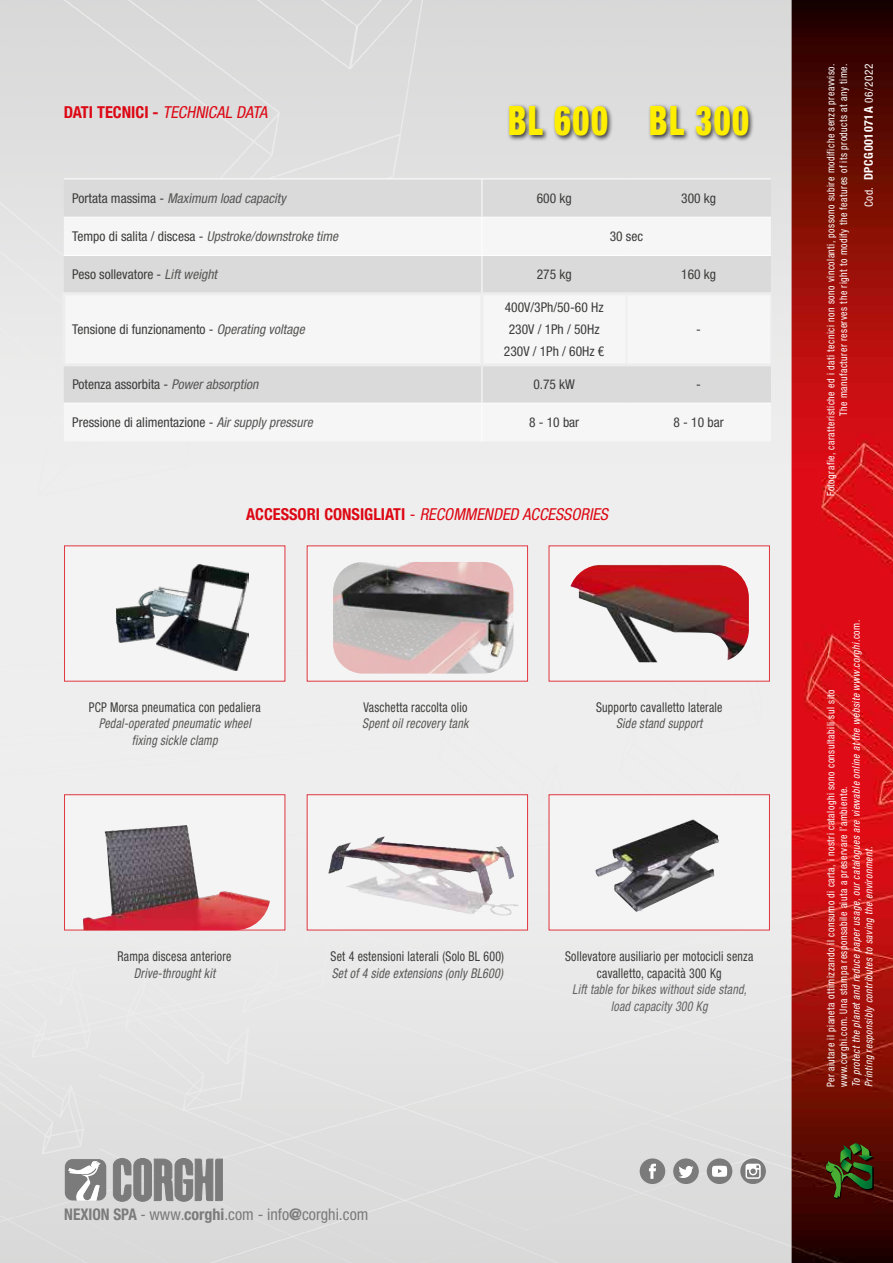
<style>
.page{position:relative;width:893px;height:1263px;background:#fff}
.page>*{position:absolute;margin:0;border:0;box-sizing:border-box;transform-origin:0 0}
.t1{font:900 condensed 40.65px "Helvetica Neue LT Std";letter-spacing:.045em;color:#fe0;scale:.8 1}
.t2{font:italic condensed 16.5px "Helvetica Neue LT Std";color:#dc0814}
.t3{font:condensed 16.05px "Helvetica Neue LT Std";color:#7b7b7b;scale:.95 1}
.t4{font:condensed 13.5px/16.5px "Helvetica Neue LT Std";letter-spacing:.02em;color:#3c3c3b;text-align:center;scale:.88 1}
.t5{font:condensed 13.5px/22.2px "Helvetica Neue LT Std";color:#3c3c3b;text-align:center}
.t6{font:italic condensed 13.5px/16.5px "Helvetica Neue LT Std";color:#575756;text-align:center;scale:.88 1}
.t7{font:italic condensed 13.5px "Helvetica Neue LT Std";color:#575756}
.t8{font:italic condensed 13.5px/16.5px "Helvetica Neue LT Std";color:#646363;text-align:center;scale:.88 1}
.t9{font:condensed 13.5px "Helvetica Neue LT Std";letter-spacing:.02em;color:#3c3c3b}
.t10{font:condensed 11.25px "Helvetica Neue LT Std";letter-spacing:.05em;color:#fff}
.t11{font:condensed 10.5px/12.6px "Helvetica Neue LT Std";letter-spacing:.05em;color:#fff;text-align:right;scale:.93 1}
.s1{font-weight:700;font-style:normal}
.s2{font-style:normal;color:#3c3c3b}
.s3{font-style:italic;color:#575756}
.s4{font-style:normal}
.s5{font-weight:700}
.s6{font-weight:700;font-size:12px}
.s7{font-style:italic}
</style>
<div class="page">
<img style="left:791px;top:0;width:102px;height:1263px">
<div style="left:64px;top:546px;width:221px;height:135px;background:#f6f6f6"></div>
<div style="left:307px;top:546px;width:221px;height:135px;background:#f6f6f6"></div>
<div style="left:549px;top:546px;width:221px;height:135px;background:#f6f6f6"></div>
<img style="left:333px;top:562px;width:180px;height:112px">
<svg style="left:826px;top:1144px;width:48px;height:55px"></svg>
<svg style="left:826px;top:1143px;width:47px;height:55px;background:#3b3d15"></svg>
<div style="left:507px;top:103px;width:107px;height:39px;background:#000;opacity:.75"></div>
<div style="left:648px;top:103px;width:107px;height:39px;background:#000;opacity:.75"></div>
<img style="left:116px;top:565px;width:132px;height:106px">
<img style="left:570px;top:565px;width:179px;height:97px">
<div style="left:64px;top:794px;width:221px;height:136px;background:#f6f6f6"></div>
<svg style="left:307px;top:794px;width:221px;height:136px;fill:#f4f4f4"></svg>
<div style="left:549px;top:794px;width:221px;height:136px;background:#f6f6f6"></div>
<img style="left:83px;top:825px;width:187px;height:105px">
<img style="left:328px;top:838px;width:72px;height:59px">
<img style="left:595px;top:819px;width:124px;height:93px">
<svg style="left:113px;top:1158px;width:110px;height:43px;background:#939292"></svg>
<svg style="left:65px;top:1159px;width:41px;height:41px"></svg>
<div style="left:640px;top:1158px;width:25px;height:26px;background:#7c7b7b;border-radius:50%"></div>
<svg style="left:649px;top:1164px;width:7px;height:15px"></svg>
<div style="left:707px;top:1158px;width:25px;height:26px;background:#7c7b7b;border-radius:50%"></div>
<svg style="left:712px;top:1166px;width:15px;height:11px"></svg>
<svg style="left:740px;top:1158px;width:26px;height:26px"></svg>
<svg style="left:745px;top:1164px;width:16px;height:15px"></svg>
<div style="left:673px;top:1158px;width:26px;height:26px;background:#7c7b7b;border-radius:50%"></div>
<svg style="left:679px;top:1166px;width:15px;height:12px"></svg>
<div style="left:64px;top:180px;width:707px;height:37px;background:#dadada"></div>
<svg style="left:64px;top:218px;width:707px;height:223px;fill:#f6f6f6"></svg>
<hr style="left:482px;top:179px;width:1px;height:38px;background:#fff">
<hr style="left:482px;top:256px;width:1px;height:36px;background:#fff">
<hr style="left:482px;top:366px;width:1px;height:37px;background:#fff">
<hr style="left:482px;top:403px;width:1px;height:38px;background:#fff">
<hr style="left:64px;top:255px;width:418px;height:1px;background:#fff">
<hr style="left:64px;top:403px;width:418px;height:1px;background:#fff">
<hr style="left:482px;top:403px;width:144px;height:1px;background:#fff">
<hr style="left:626px;top:403px;width:145px;height:1px;background:#fff">
<hr style="left:482px;top:292px;width:144px;height:3px;background:#ededed">
<hr style="left:480px;top:295px;width:3px;height:68px;background:#ededed">
<hr style="left:626px;top:292px;width:146px;height:3px;background:#ededed">
<hr style="left:482px;top:363px;width:144px;height:3px;background:#ededed">
<hr style="left:626px;top:363px;width:146px;height:3px;background:#ededed">
<hr style="left:626px;top:295px;width:1px;height:68px;background:#ededed">
<hr style="left:770px;top:295px;width:2px;height:68px;background:#ededed">
<hr style="left:482px;top:218px;width:1px;height:37px;background:#fff">
<hr style="left:482px;top:255px;width:144px;height:1px;background:#fff">
<hr style="left:626px;top:255px;width:145px;height:1px;background:#fff">
<hr style="left:62px;top:292px;width:420px;height:3px;background:#ededed">
<hr style="left:62px;top:295px;width:3px;height:68px;background:#ededed">
<hr style="left:62px;top:363px;width:420px;height:3px;background:#ededed">
<h2 class="t2" style="left:64px;top:103px;width:209px"><span class="s1">DAT I T E C N I C I -</span> TECHNICAL DATA</h2>
<h1 class="t1" style="left:508px;top:96px;width:303px">BL 600 BL 300</h1>
<p class="t7" style="left:72px;top:190px;width:218px"><span class="s2">P o rt a t a m a s s i m a -</span> Maximum load capacity</p>
<p class="t9" style="left:537px;top:190px;width:36px">600 kg</p>
<p class="t9" style="left:681px;top:190px;width:36px">300 kg</p>
<p class="t7" style="left:72px;top:229px;width:270px"><span class="s2">Te m p o d i s a l i t a / d i s c e s a -</span> Upstroke/downstroke time</p>
<p class="t9" style="left:610px;top:229px;width:35px">30 sec</p>
<p class="t5" style="left:72px;top:263px;width:149px">Peso sollevatore - <span class="s3">Liftweight</span></p>
<p class="t9" style="left:537px;top:267px;width:36px">275 kg</p>
<p class="t9" style="left:681px;top:267px;width:36px">160 kg</p>
<p class="t5" style="left:72px;top:318px;width:237px">Tensione di funzionamento - <span class="s3">Operating voltage</span></p>
<p class="t5" style="left:504px;top:296px;width:102px">400V/3Ph/50-60 Hz<br>230V / 1Ph / 50Hz<br>230V / 1Ph / 60Hz €</p>
<p class="t9" style="left:696px;top:321px;width:6px">-</p>
<p class="t5" style="left:72px;top:373px;width:190px">Potenza assorbita - <span class="s3">Powerabsorption</span></p>
<p class="t9" style="left:533px;top:376px;width:43px">0.75 kW</p>
<p class="t9" style="left:696px;top:376px;width:6px">-</p>
<p class="t5" style="left:72px;top:411px;width:245px">Pressione di alimentazione - <span class="s3">Airsupplypressure</span></p>
<p class="t9" style="left:529px;top:414px;width:52px">8 - 10 bar</p>
<p class="t9" style="left:674px;top:414px;width:52px">8 - 10 bar</p>
<h2 class="t2" style="left:246px;top:505px;width:367px"><span class="s1">A C C E S S O R I C O N S I G L I AT I</span> <span class="s4">-</span> RECOMMENDED ACCESSORIES</h2>
<p class="t4" style="left:89px;top:699px;width:197px">PCP Morsa pneumatica con pedaliera</p>
<p class="t6" style="left:99px;top:715px;width:178px">Pedal-operated pneumatic wheel fixing sickle clamp</p>
<p class="t4" style="left:363px;top:699px;width:120px">Vaschetta raccolta olio</p>
<p class="t6" style="left:362px;top:715px;width:125px">Spentoilrecoverytank</p>
<p class="t4" style="left:596px;top:699px;width:145px">Supporto cavalletto laterale</p>
<p class="t6" style="left:616px;top:715px;width:103px">Side stand support</p>
<p class="t4" style="left:117px;top:948px;width:131px">Rampa discesa anteriore</p>
<p class="t6" style="left:134px;top:965px;width:97px">Drive-throughtkit</p>
<p class="t4" style="left:331px;top:948px;width:199px">Set 4 estensioni laterali (Solo BL 600)</p>
<p class="t6" style="left:332px;top:965px;width:196px">Setof4 side extensions(onlyBL600)</p>
<p class="t4" style="left:565px;top:948px;width:216px">Sollevatore ausiliario per motocicli senza cavalletto, capacità 300 Kg</p>
<p class="t8" style="left:572px;top:981px;width:203px">Lifttable forbikeswithoutside stand, load capacity300 Kg</p>
<h3 class="t3" style="left:64px;top:1205px;width:322px"><span class="s5">NEXION SPA</span> - www.<span class="s5">corghi</span>.com - info<span class="s5">@</span>corghi.com</h3>
<p class="t11" style="left:824px;top:496px;width:467px;rotate:-90deg">Fotografie, caratteristiche ed i dati tecnici non sono vincolanti, possono subire modifiche senza preavviso.<br>The manufacturer reserves the right to modify the features of its products at any time.</p>
<p class="t10" style="left:862px;top:207px;width:145px;rotate:-90deg">Cod. <span class="s6">DPCG001071A</span> 06/2022</p>
<p class="t11" style="left:824px;top:1087px;width:503px;text-align:left;rotate:-90deg">Per aiutare il pianeta ottimizzando il consumo di carta, i nostri cataloghi sono consultabili sul sito www.corghi.com. Una stampa responsabile aiuta a preservare l’ambiente.<br><span class="s7">To protect the planet and reduce paper usage, our catalogues are viewable online at the website www.corghi.</span>com.<br><span class="s7">Printing responsibly contributes to saving the environment.</span></p>
</div>
